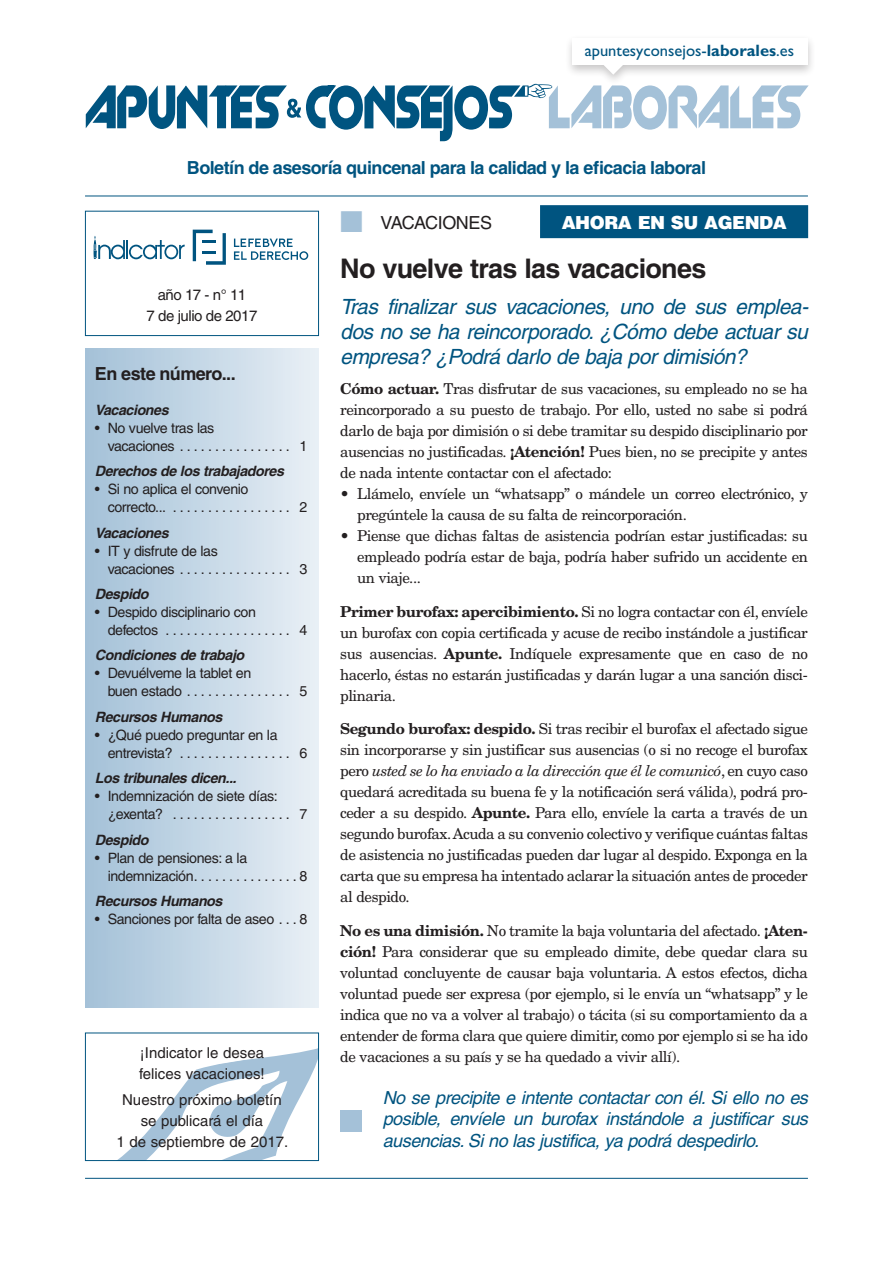
<style>
.page{position:relative;width:893px;height:1263px;background:#fff}
.page>*{position:absolute;margin:0;border:0;box-sizing:border-box;transform-origin:0 0}
.t1{font:700 27px "Helvetica";letter-spacing:-.025em;color:#231f20}
.t2{font:italic 21px/25.2px "Helvetica";letter-spacing:-.025em;color:#005480;text-align:justify}
.t3{font:italic 18px/21.6px "Helvetica";letter-spacing:-.025em;color:#005480;text-align:justify}
.t4{font:700 18px "Helvetica";letter-spacing:-.03em;color:#005480}
.t5{font:700 18px "Helvetica";letter-spacing:-.03em;color:#231f20}
.t6{font:900 18px "Helvetica";letter-spacing:-.025em;color:#fff}
.t7{font:18px "Helvetica";letter-spacing:-.025em;color:#231f20}
.t8{font:16.5px "Gill Sans";color:#005480}
.t9{font:15px/21px "New Century Schlbk";letter-spacing:-.03em;color:#231f20;text-align:justify}
.t10{font:15px/21px "Helvetica";color:#231f20}
.t11{font:15px/21.1px "Helvetica";letter-spacing:-.03em;color:#231f20;text-align:center}
.t12{font:14.25px/18px "Helvetica";letter-spacing:-.03em;color:#231f20}
.t13{font:italic 700 14.25px "Helvetica";letter-spacing:-.03em;color:#231f20}
.s1{font-weight:700}
.s2{color:#a4c1d8}
.s3{font-style:italic}
</style>
<div class="page">
<div style="left:340px;top:1110px;width:21px;height:21px;background:#a4c1d8"></div>
<div style="left:564px;top:34px;width:252px;height:52px;background:#231f20;opacity:.25"></div>
<svg style="left:602px;top:65px;width:22px;height:10px"></svg>
<div style="left:572px;top:38px;width:235px;height:27px;background:#fff"></div>
<svg style="left:86px;top:84px;width:723px;height:57px"></svg>
<hr style="left:85px;top:196px;width:723px;height:1px;background:#005480">
<hr style="left:85px;top:1178px;width:723px;height:1px;background:#005480">
<svg style="left:234px;top:239px;width:74px;height:21px"></svg>
<svg style="left:193px;top:230px;width:33px;height:35px"></svg>
<svg style="left:94px;top:236px;width:91px;height:23px"></svg>
<div style="left:85px;top:349px;width:234px;height:659px;background:linear-gradient(to right,#a3c0d8,#e8eff6)"></div>
<div style="left:540px;top:205px;width:268px;height:33px;background:#005480"></div>
<div style="left:85px;top:211px;width:234px;height:125px;border:1px solid #005480"></div>
<svg style="left:119px;top:1048px;width:198px;height:111px"></svg>
<div style="left:85px;top:1032px;width:234px;height:129px;border:1px solid #005480"></div>
<p class="t8" style="left:585px;top:41px;width:211px">apuntesyconsejos-<span class="s1">laborales</span>.es</p>
<p class="t4" style="left:187px;top:157px;width:521px">Boletín de asesoría quincenal para la calidad y la eficacia laboral</p>
<p class="t7" style="left:340px;top:212px;width:153px"><span class="s2">■</span> VACACIONES</p>
<h1 class="t1" style="left:340px;top:252px;width:368px">No vuelve tras las vacaciones</h1>
<h2 class="t2" style="left:340px;top:294px;width:470px">Tras finalizar sus vacaciones, uno de sus emplea&shy;dos no se ha reincorporado. ¿Cómo debe actuar su empresa? ¿Podrá darlo de baja por dimisión?</h2>
<p class="t9" style="left:340px;top:378px;width:469px"><span class="s1">Cómo actuar.</span> Tras disfrutar de sus vacaciones, su empleado no se ha reincorporado a su puesto de trabajo. Por ello, usted no sabe si podrá darlo de baja por dimisión o si debe tramitar su despido disciplinario por ausencias no justificadas. <span class="s1">¡Atención!</span> Pues bien, no se precipite y antes de nada intente contactar con el afectado:</p>
<p class="t9" style="left:357px;top:483px;width:452px;text-indent:-17px">• Llámelo, envíele un “whatsapp” o mándele un correo electrónico, y pregúntele la causa de su falta de reincorporación.</p>
<p class="t9" style="left:357px;top:525px;width:452px;text-indent:-17px">• Piense que dichas faltas de asistencia podrían estar justificadas: su empleado podría estar de baja, podría haber sufrido un accidente en un viaje...</p>
<p class="t9" style="left:340px;top:601px;width:469px"><span class="s1">Primer burofax: apercibimiento.</span> Si no logra contactar con él, envíele un burofax con copia certificada y acuse de recibo instándole a justificar sus ausencias. <span class="s1">Apunte.</span> Indíquele expresamente que en caso de no hacerlo, éstas no estarán justificadas y darán lugar a una sanción disci&shy;plinaria.</p>
<p class="t9" style="left:340px;top:718px;width:469px"><span class="s1">Segundo burofax: despido.</span> Si tras recibir el burofax el afectado sigue sin incorporarse y sin justificar sus ausencias (o si no recoge el burofax pero <span class="s3">usted se lo ha enviado a la dirección que él le comunicó</span>, en cuyo caso quedará acreditada su buena fe y la notificación será válida), podrá pro&shy;ceder a su despido. <span class="s1">Apunte.</span> Para ello, envíele la carta a través de un segundo burofax. Acuda a su convenio colectivo y verifique cuántas faltas de asistencia no justificadas pueden dar lugar al despido. Exponga en la carta que su empresa ha intentado aclarar la situación antes de proceder al despido.</p>
<p class="t9" style="left:340px;top:920px;width:469px"><span class="s1">No es una dimisión.</span> No tramite la baja voluntaria del afectado. <span class="s1">¡Aten&shy;ción!</span> Para considerar que su empleado dimite, debe quedar clara su voluntad concluyente de causar baja voluntaria. A estos efectos, dicha voluntad puede ser expresa (por ejemplo, si le envía un “whatsapp” y le indica que no va a volver al trabajo) o tácita (si su comportamiento da a entender de forma clara que quiere dimitir, como por ejemplo si se ha ido de vacaciones a su país y se ha quedado a vivir allí).</p>
<p class="t3" style="left:383px;top:1086px;width:427px">No se precipite e intente contactar con él. Si ello no es posible, envíele un burofax instándole a justificar sus ausencias. Si no las justifica, ya podrá despedirlo.</p>
<p class="t6" style="left:562px;top:210px;width:227px">AHORA EN SU AGENDA</p>
<p class="t11" style="left:147px;top:284px;width:112px">año 17 - n° 11<br>7 de julio de 2017</p>
<p class="t5" style="left:95px;top:362px;width:142px">En este número...</p>
<p class="t13" style="left:95px;top:401px;width:75px">Vacaciones</p>
<p class="t12" style="left:108px;top:419px;width:201px;text-indent:-13px">• No vuelve tras las<br>vacaciones . . . . . . . . . . . . . . . . 1</p>
<p class="t13" style="left:95px;top:462px;width:191px">Derechos de los trabajadores</p>
<p class="t12" style="left:108px;top:480px;width:201px;text-indent:-13px">• Si no aplica el convenio<br>correcto... . . . . . . . . . . . . . . . . . 2</p>
<p class="t13" style="left:95px;top:524px;width:75px">Vacaciones</p>
<p class="t12" style="left:108px;top:541px;width:201px;text-indent:-13px">• IT y disfrute de las<br>vacaciones . . . . . . . . . . . . . . . . 3</p>
<p class="t13" style="left:95px;top:585px;width:55px">Despido</p>
<p class="t12" style="left:108px;top:603px;width:201px;text-indent:-13px">• Despido disciplinario con defectos . . . . . . . . . . . . . . . . . . 4</p>
<p class="t13" style="left:95px;top:647px;width:151px">Condiciones de trabajo</p>
<p class="t12" style="left:108px;top:664px;width:201px;text-indent:-13px">• Devuélveme la tablet en<br>buen estado . . . . . . . . . . . . . . . 5</p>
<p class="t13" style="left:95px;top:708px;width:129px">Recursos Humanos</p>
<p class="t12" style="left:108px;top:726px;width:201px;text-indent:-13px">• ¿Qué puedo preguntar en la entrevista? . . . . . . . . . . . . . . . . 6</p>
<p class="t13" style="left:95px;top:769px;width:143px">Los tribunales dicen...</p>
<p class="t12" style="left:108px;top:787px;width:201px;text-indent:-13px">• Indemnización de siete días: ¿exenta? . . . . . . . . . . . . . . . . . 7</p>
<p class="t13" style="left:95px;top:831px;width:55px">Despido</p>
<p class="t12" style="left:108px;top:849px;width:201px;text-indent:-13px">• Plan de pensiones: a la indemnización . . . . . . . . . . . . . . 8</p>
<p class="t13" style="left:95px;top:892px;width:129px">Recursos Humanos</p>
<p class="t12" style="left:95px;top:910px;width:214px">• Sanciones por falta de aseo . . 8</p>
<p class="t10" style="left:139px;top:1043px;width:127px">¡Indicator le desea felices vacaciones!</p>
<p class="t10" style="left:117px;top:1089px;width:171px;text-align:center">Nuestro próximo boletín se publicará el día<br>1 de septiembre de 2017.</p>
</div>
